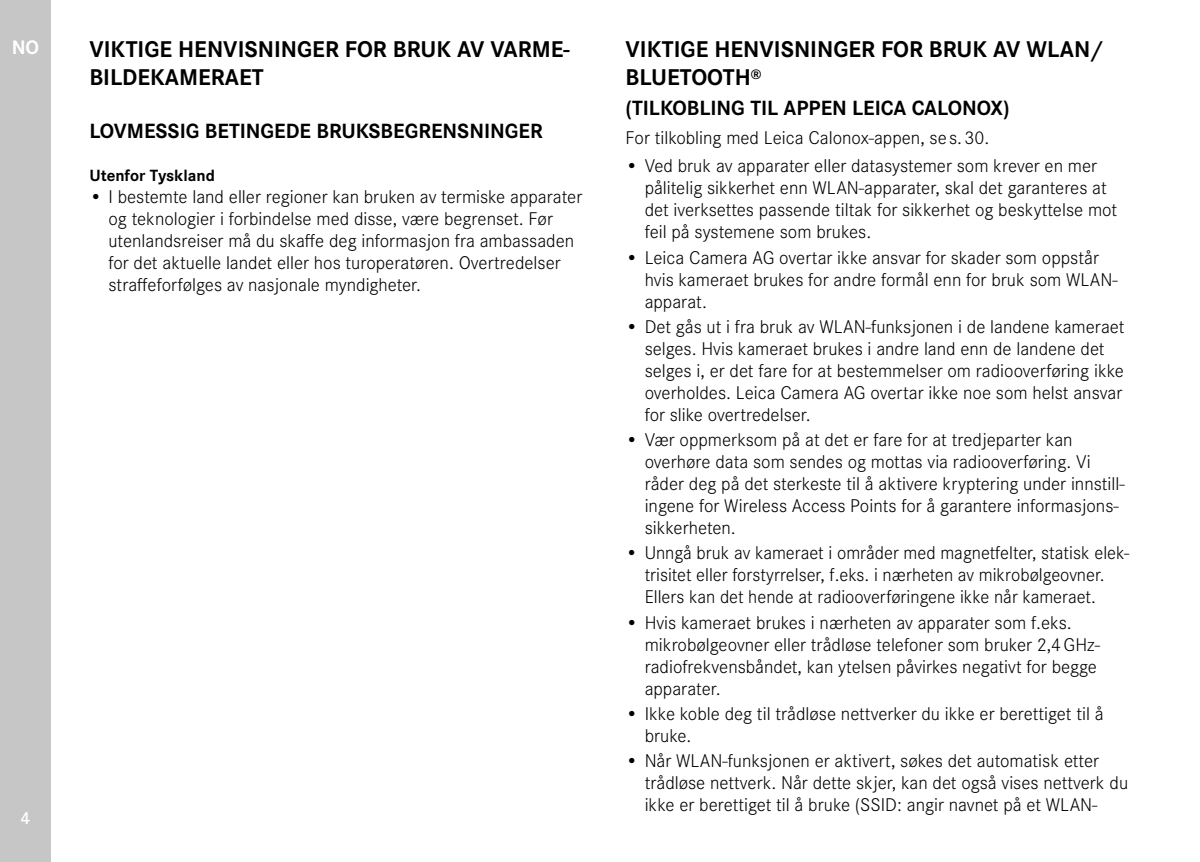
<style>
.page{position:relative;width:1200px;height:862px;background:#fff}
.page>*{position:absolute;margin:0;border:0;box-sizing:border-box;transform-origin:0 0}
.t1{font:700 23.62px/28.3px "Corporate S";color:#000}
.t2{font:700 21.38px "Corporate S";color:#000}
.t3{font:700 20.25px "Corporate S";color:#fff}
.t4{font:300 19.12px/22.1px "Corporate S";color:#000}
.t5{font:600 18px "Corporate S";color:#fff}
.t6{font:700 16.88px "Corporate S";color:#000}
</style>
<div class="page">
<div style="left:0;top:0;width:51px;height:861px;background:#c6c6c6"></div>
<p class="t3" style="left:12px;top:32px;width:29px">NO</p>
<p class="t5" style="left:21px;top:803px;width:11px">4</p>
<p class="t1" style="left:89px;top:33px;width:481px">VIKTIGE HENVISNINGER FOR BRUK AV VARME-<br>BILDEKAMERAET</p>
<p class="t2" style="left:89px;top:114px;width:455px">LOVMESSIG BETINGEDE BRUKSBEGRENSNINGER</p>
<p class="t6" style="left:89px;top:161px;width:127px">Utenfor Tyskland</p>
<p class="t4" style="left:108px;top:184px;width:475px;text-indent:-19px">• I bestemte land eller regioner kan bruken av termiske apparater og teknologier i forbindelse med disse, være begrenset. Før utenlandsreiser må du skaffe deg informasjon fra ambassaden for det aktuelle landet eller hos turoperatøren. Overtredelser straffeforfølges av nasjonale myndigheter.</p>
<p class="t1" style="left:625px;top:33px;width:479px">VIKTIGE HENVISNINGER FOR BRUK AV WLAN/<br>BLUETOOTH<sup>®</sup></p>
<p class="t2" style="left:625px;top:91px;width:385px">(TILKOBLING TIL APPEN LEICA CALONOX)</p>
<p class="t4" style="left:625px;top:125px;width:365px">For tilkobling med Leica Calonox-appen, se s.30.</p>
<p class="t4" style="left:644px;top:154px;width:474px;text-indent:-19px">• Ved bruk av apparater eller datasystemer som krever en mer pålitelig sikkerhet enn WLAN-apparater, skal det garanteres at det iverksettes passende tiltak for sikkerhet og beskyttelse mot feil på systemene som brukes.</p>
<p class="t4" style="left:644px;top:245px;width:474px;text-indent:-19px">• Leica Camera AG overtar ikke ansvar for skader som oppstår hvis kameraet brukes for andre formål enn for bruk som WLAN&shy;apparat.</p>
<p class="t4" style="left:644px;top:314px;width:481px;text-indent:-19px">• Det gås ut i fra bruk av WLAN-funksjonen i de landene kameraet selges. Hvis kameraet brukes i andre land enn de landene det selges i, er det fare for at bestemmelser om radiooverføring ikke overholdes. Leica Camera AG overtar ikke noe som helst ansvar for slike overtredelser.</p>
<p class="t4" style="left:644px;top:427px;width:481px;text-indent:-19px">• Vær oppmerksom på at det er fare for at tredjeparter kan overhøre data som sendes og mottas via radiooverføring. Vi råder deg på det sterkeste til å aktivere kryptering under innstill&shy;ingene for Wireless Access Points for å garantere informasjons&shy;sikkerheten.</p>
<p class="t4" style="left:644px;top:540px;width:486px;text-indent:-19px">• Unngå bruk av kameraet i områder med magnetfelter, statisk elek&shy;trisitet eller forstyrrelser, f.eks. i nærheten av mikrobølgeovner.<br>Ellers kan det hende at radiooverføringene ikke når kameraet.</p>
<p class="t4" style="left:644px;top:609px;width:457px;text-indent:-19px">• Hvis kameraet brukes i nærheten av apparater som f.eks. mikrobølgeovner eller trådløse telefoner som bruker 2,4GHz&shy;radiofrekvensbåndet, kan ytelsen påvirkes negativt for begge apparater.</p>
<p class="t4" style="left:644px;top:701px;width:460px;text-indent:-19px">• Ikke koble deg til trådløse nettverker du ikke er berettiget til å bruke.</p>
<p class="t4" style="left:644px;top:748px;width:485px;text-indent:-19px">• Når WLAN-funksjonen er aktivert, søkes det automatisk etter trådløse nettverk. Når dette skjer, kan det også vises nettverk du ikke er berettiget til å bruke (SSID: angir navnet på et WLAN-</p>
</div>
